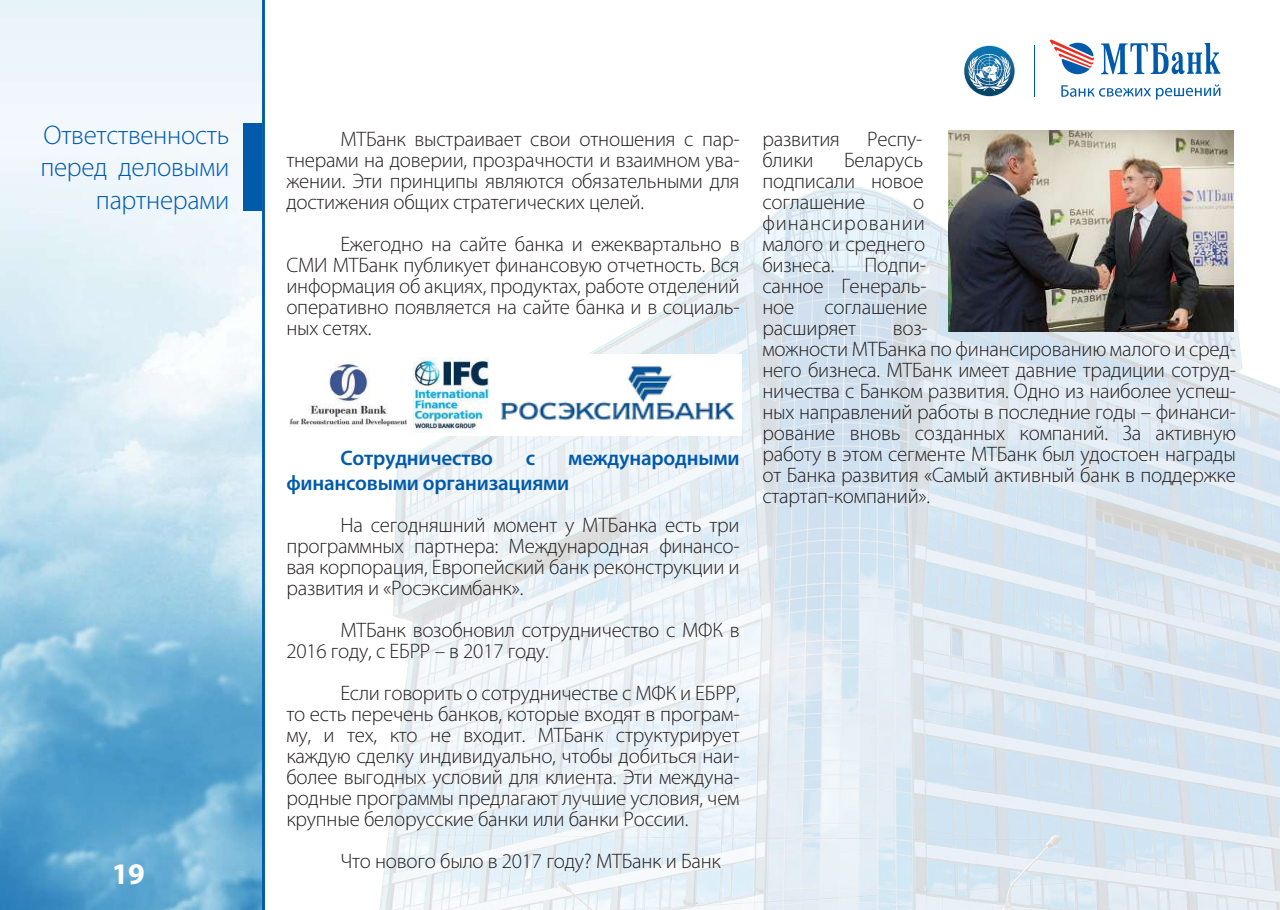
<style>
.page{position:relative;width:1280px;height:910px;background:#fff}
.page>*{position:absolute;margin:0;border:0;box-sizing:border-box;transform-origin:0 0}
.t1{font:700 30px "Myriad Pro";color:#fff}
.t2{font:300 27px/32.4px "Myriad Pro";letter-spacing:-.01em;color:#015aaa;text-align:right}
.t3{font:300 21px/21px "Myriad Pro";letter-spacing:-.01em;color:#231f20;text-align:justify}
.t4{font:600 21px/25.2px "Myriad Pro";letter-spacing:-.01em;color:#015aaa}
</style>
<div class="page">
<img style="left:379px;top:82px;width:901px;height:828px">
<img style="left:0;top:0;width:262px;height:910px">
<div style="left:244px;top:123px;width:18px;height:87px;background:#015aaa"></div>
<hr style="left:262px;top:0;width:3px;height:910px;background:#015aaa">
<hr style="left:1034px;top:45px;width:1px;height:52px;background:#015aaa">
<svg style="left:1061px;top:84px;width:159px;height:16px"></svg>
<svg style="left:1050px;top:39px;width:44px;height:35px"></svg>
<svg style="left:1101px;top:43px;width:119px;height:31px"></svg>
<svg style="left:963px;top:45px;width:52px;height:52px"></svg>
<svg style="left:964px;top:46px;width:50px;height:50px"></svg>
<svg style="left:968px;top:54px;width:42px;height:37px"></svg>
<div style="left:286px;top:354px;width:124px;height:81px;background:#fff"></div>
<div style="left:410px;top:354px;width:81px;height:81px;background:#fff"></div>
<img style="left:413px;top:357px;width:75px;height:75px">
<img style="left:289px;top:360px;width:118px;height:67px">
<img style="left:491px;top:354px;width:250px;height:81px">
<img style="left:949px;top:131px;width:285px;height:200px">
<p class="t2" style="left:40px;top:119px;width:190px">Ответственность перед деловыми партнерами</p>
<p class="t3" style="left:286px;top:129px;width:455px;text-indent:54px">МТБанк выстраивает свои отношения с пар&shy;тнерами на доверии, прозрачности и взаимном ува&shy;жении. Эти принципы являются обязательными для достижения общих стратегических целей.</p>
<p class="t3" style="left:286px;top:234px;width:455px;text-indent:54px">Ежегодно на сайте банка и ежеквартально в СМИ МТБанк публикует финансовую отчетность. Вся информация об акциях, продуктах, работе отделений оперативно появляется на сайте банка и в социаль&shy;ных сетях.</p>
<h1 class="t1" style="left:112px;top:855px;width:34px">19</h1>
<p class="t4" style="left:340px;top:445px;width:154px">Сотрудничество</p>
<p class="t4" style="left:526px;top:445px;width:11px">с</p>
<p class="t4" style="left:286px;top:445px;width:455px;text-indent:282px">международными финансовыми организациями</p>
<p class="t3" style="left:286px;top:515px;width:455px;text-indent:54px">На сегодняшний момент у МТБанка есть три программных партнера: Международная финансо&shy;вая корпорация, Европейский банк реконструкции и развития и «Росэксимбанк».</p>
<p class="t3" style="left:286px;top:620px;width:455px;text-indent:54px">МТБанк возобновил сотрудничество с МФК в<br>2016 году, с ЕБРР – в 2017 году.</p>
<p class="t3" style="left:286px;top:683px;width:455px;text-indent:54px">Если говорить о сотрудничестве с МФК и ЕБРР, то есть перечень банков, которые входят в програм&shy;му, и тех, кто не входит. МТБанк структурирует каждую сделку индивидуально, чтобы добиться наи&shy;более выгодных условий для клиента. Эти междуна&shy;родные программы предлагают лучшие условия, чем крупные белорусские банки или банки России.</p>
<p class="t3" style="left:340px;top:851px;width:382px">Что нового было в 2017 году? МТБанк и Банк</p>
<p class="t3" style="left:762px;top:129px;width:79px">развития</p>
<p class="t3" style="left:867px;top:129px;width:57px">Респу-</p>
<p class="t3" style="left:762px;top:150px;width:53px">блики</p>
<p class="t3" style="left:762px;top:150px;width:163px;text-indent:82px">Беларусь подписали новое соглашение</p>
<p class="t3" style="left:762px;top:192px;width:165px;text-indent:151px">о финансировании малого и среднего бизнеса.</p>
<p class="t3" style="left:762px;top:255px;width:166px;text-indent:102px">Подпи&shy;санное Генераль&shy;ное</p>
<p class="t3" style="left:762px;top:297px;width:166px;text-indent:62px">соглашение расширяет</p>
<p class="t3" style="left:762px;top:318px;width:475px;text-align:left;text-indent:130px">воз-<br>можности МТБанка по финансированию малого и сред&shy;него бизнеса. МТБанк имеет давние традиции сотруд&shy;ничества с Банком развития. Одно из наиболее успеш&shy;ных направлений работы в последние годы – финанси&shy;рование вновь созданных компаний. За активную работу в этом сегменте МТБанк был удостоен награды от Банка развития «Самый активный банк в поддержке стартап-компаний».</p>
</div>
